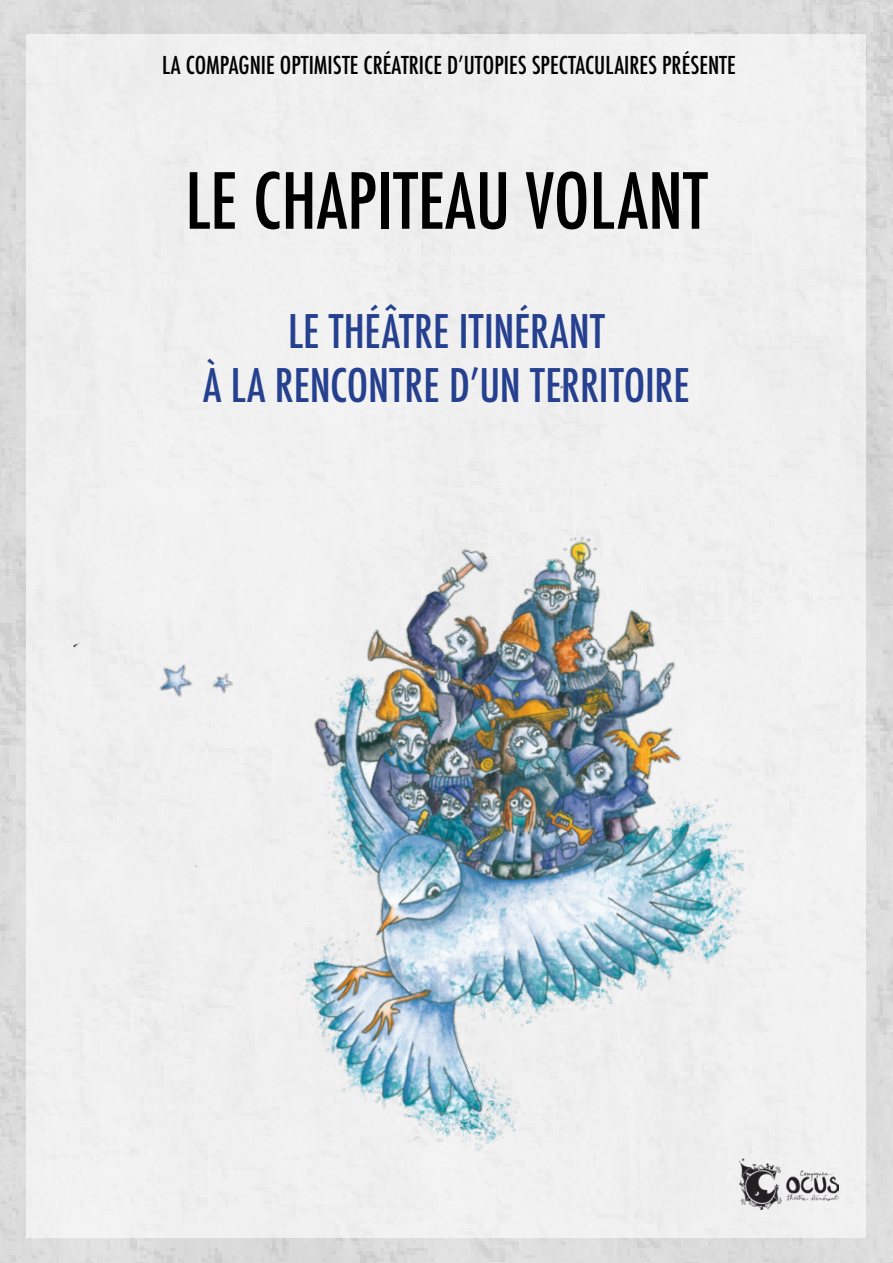
<style>
.page{position:relative;width:893px;height:1263px;background:#fff}
.page>*{position:absolute;margin:0;border:0;box-sizing:border-box;transform-origin:0 0}
.t1{font:500 condensed 75px "Futura";color:#000}
.t2{font:500 condensed 45px/54px "Futura";color:#25408f;text-align:center}
.t3{font:500 condensed 24px "Futura";color:#000}
</style>
<div class="page">
<img style="left:0;top:0;width:893px;height:1263px">
<div style="left:27px;top:34px;width:839px;height:1203px;background:#f0f0f0"></div>
<img style="left:9px;top:370px;width:881px;height:872px">
<p class="t3" style="left:162px;top:50px;width:575px">LA COMPAGNIE OPTIMISTE CRÉATRICE D’UTOPIES SPECTACULAIRES PRÉSENTE</p>
<h1 class="t1" style="left:185px;top:153px;width:524px">LE CHAPITEAU VOLANT</h1>
<h2 class="t2" style="left:203px;top:304px;width:488px">LE THÉÂTRE ITINÉRANT<br>À LA RENCONTRE D’UN TERRITOIRE</h2>
</div>
